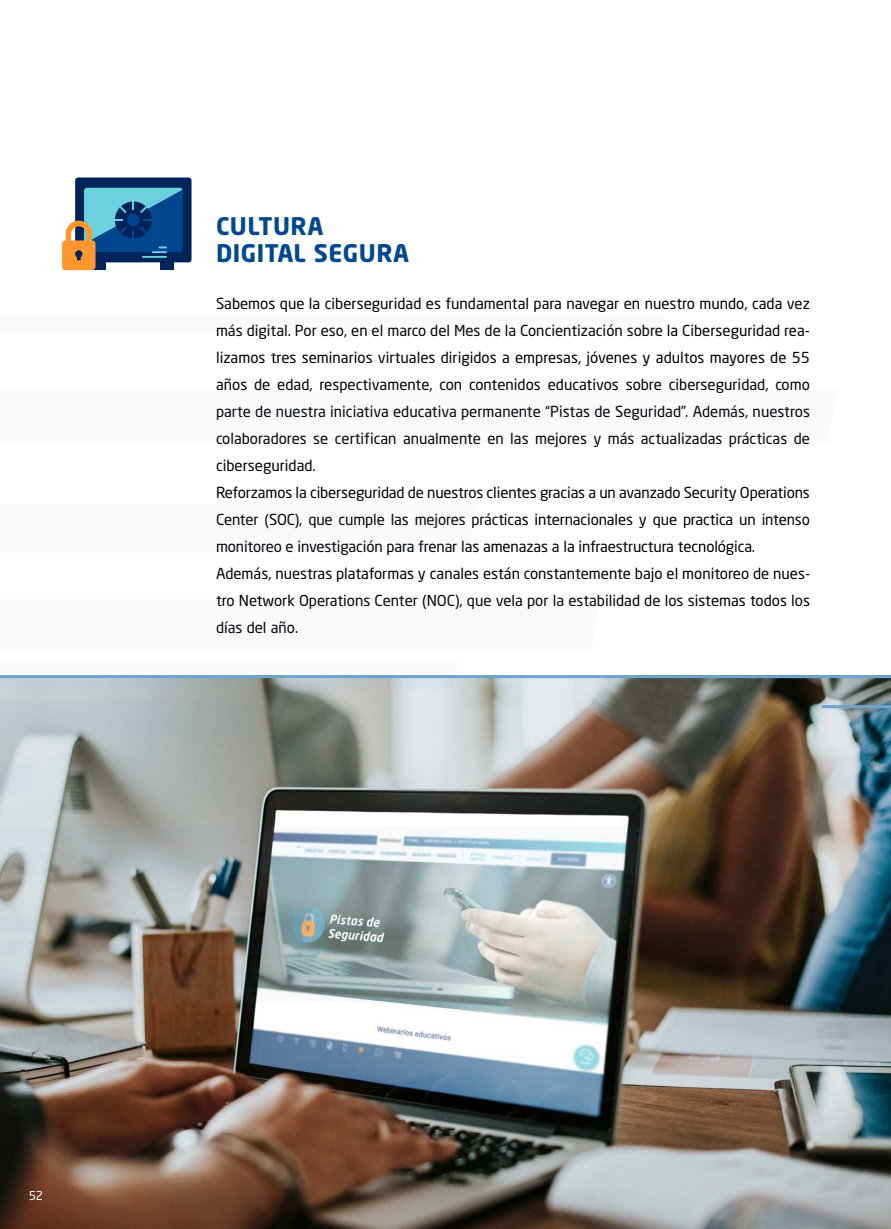
<style>
.page{position:relative;width:891px;height:1229px;background:#fff}
.page>*{position:absolute;margin:0;border:0;box-sizing:border-box;transform-origin:0 0}
.t1{font:700 24px/27px "Neo Sans Std";letter-spacing:.02em;color:#004990}
.t2{font:15px/27px "Neo Sans Std";color:#000}
.t3{font:12px "Neo Sans Std";color:#fff}
</style>
<div class="page">
<img style="left:0;top:723px;width:891px;height:505px">
<img style="left:0;top:917px;width:430px;height:17px">
<svg style="left:0;top:723px;width:261px;height:14px;background:#adb7b8"></svg>
<svg style="left:0;top:826px;width:687px;height:47px"></svg>
<svg style="left:0;top:940px;width:264px;height:14px;background:#7f7064"></svg>
<svg style="left:0;top:967px;width:600px;height:35px;background:#9fa29c"></svg>
<svg style="left:0;top:763px;width:35px;height:30px"></svg>
<div style="left:75px;top:177px;width:117px;height:85px;background:#002459;border-radius:3px"></div>
<div style="left:161px;top:262px;width:13px;height:8px;background:#002459"></div>
<div style="left:93px;top:262px;width:13px;height:8px;background:#002459"></div>
<div style="left:62px;top:240px;width:34px;height:30px;background:#ff962e;border-radius:3px"></div>
<svg style="left:66px;top:188px;width:117px;height:72px"></svg>
<hr style="left:142px;top:256px;width:25px;height:2px;background:#6bd1de">
<svg style="left:0;top:675px;width:891px;height:48px;background:#98a1a1"></svg>
<h1 class="t1" style="left:216px;top:212px;width:195px">CULTURA<br>DIGITAL SEGURA</h1>
<p class="t2" style="left:216px;top:289px;width:596px">Sabemos que la ciberseguridad es fundamental para navegar en nuestro mundo, cada vez más digital. Por eso, en el marco del Mes de la Concientización sobre la Ciberseguridad rea&shy;lizamos tres seminarios virtuales dirigidos a empresas, jóvenes y adultos mayores de 55 años de edad, respectivamente, con contenidos educativos sobre ciberseguridad, como parte de nuestra iniciativa educativa permanente “Pistas de Seguridad”. Además, nuestros colaboradores se certifican anualmente en las mejores y más actualizadas prácticas de ciberseguridad.<br>Reforzamos la ciberseguridad de nuestros clientes gracias a un avanzado Security Operations Center (SOC), que cumple las mejores prácticas internacionales y que practica un intenso monitoreo e investigación para frenar las amenazas a la infraestructura tecnológica.<br>Además, nuestras plataformas y canales están constantemente bajo el monitoreo de nues&shy;tro Network Operations Center (NOC), que vela por la estabilidad de los sistemas todos los días del año.</p>
<p class="t3" style="left:29px;top:1188px;width:16px">52</p>
</div>
